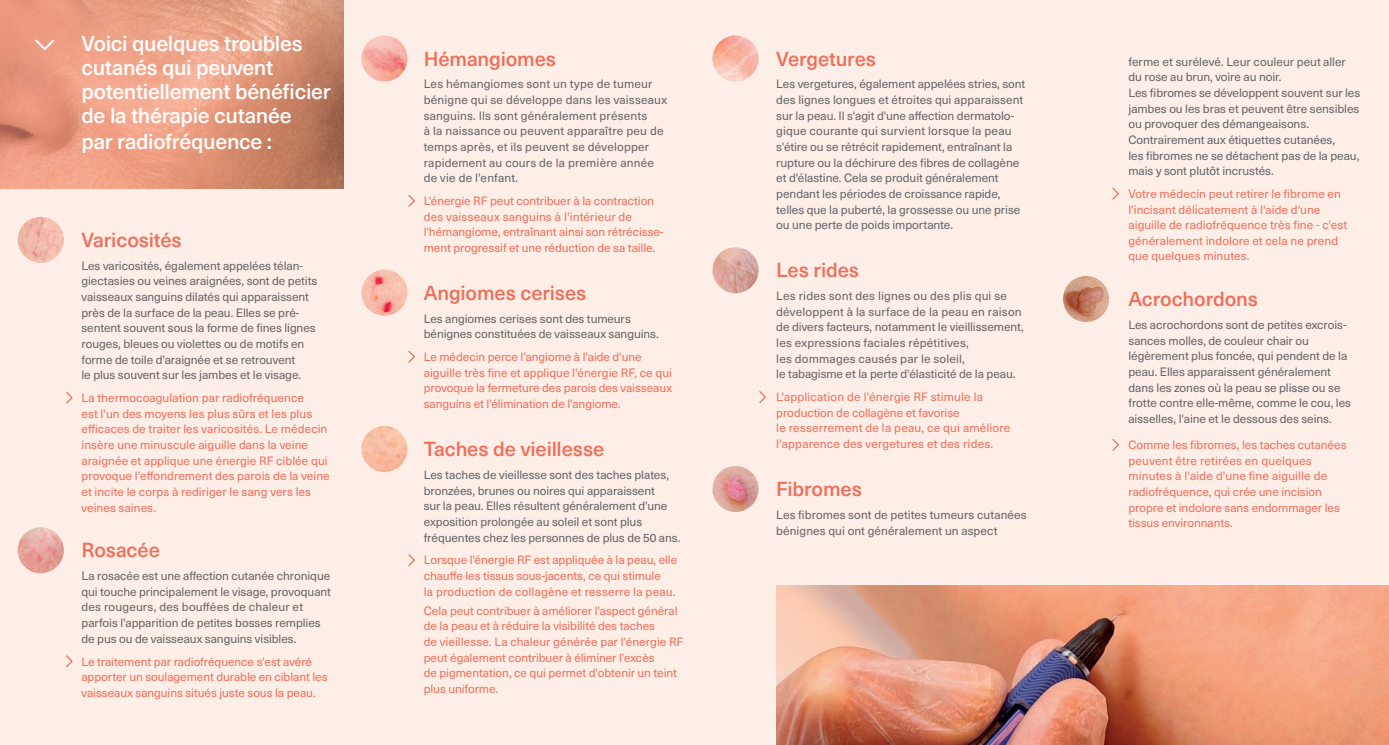
<style>
.page{position:relative;width:1389px;height:745px;background:#fff}
.page>*{position:absolute;margin:0;border:0;box-sizing:border-box;transform-origin:0 0}
.t1{font:500 21.25px/24.1px "Neue Haas Unica W1 G";letter-spacing:-.015em;color:#fff}
.t2{font:500 20px "Neue Haas Unica W1 G";letter-spacing:-.005em;color:#f06d58}
.t3{font:11.88px/15.6px "Neue Haas Unica W1 G";letter-spacing:-.005em;color:#636366}
.t4{font:11.88px/15.6px "Neue Haas Unica W1 G";color:#f06d58}
.t5{font:11.88px/15.6px "Neue Haas Unica W1 G";letter-spacing:.015em;color:#636366}
</style>
<div class="page">
<div style="left:0;top:0;width:1389px;height:744px;background:#fdeee7"></div>
<img style="left:18px;top:217px;width:46px;height:46px;border-radius:23px">
<img style="left:18px;top:527px;width:46px;height:46px;border-radius:23px">
<img style="left:713px;top:35px;width:46px;height:46px;border-radius:23px">
<img style="left:713px;top:247px;width:46px;height:46px;border-radius:23px">
<img style="left:361px;top:35px;width:46px;height:46px;border-radius:23px">
<img style="left:361px;top:269px;width:46px;height:46px;border-radius:23px">
<img style="left:361px;top:425px;width:46px;height:47px;border-radius:23px">
<img style="left:1063px;top:276px;width:46px;height:46px;border-radius:23px">
<img style="left:713px;top:465px;width:46px;height:46px;border-radius:23px">
<img style="left:0;top:0;width:344px;height:188px">
<img style="left:776px;top:585px;width:613px;height:159px">
<svg style="left:408px;top:195px;width:7px;height:11px"></svg>
<svg style="left:66px;top:391px;width:7px;height:12px"></svg>
<svg style="left:66px;top:655px;width:7px;height:11px"></svg>
<svg style="left:759px;top:391px;width:7px;height:11px"></svg>
<svg style="left:408px;top:351px;width:7px;height:11px"></svg>
<svg style="left:408px;top:554px;width:7px;height:11px"></svg>
<svg style="left:1112px;top:187px;width:7px;height:12px"></svg>
<svg style="left:1112px;top:439px;width:7px;height:11px"></svg>
<svg style="left:35px;top:40px;width:19px;height:10px"></svg>
<h1 class="t1" style="left:81px;top:30px;width:251px">Voici quelques troubles cutanés qui peuvent potentiellement bénéficier de la thérapie cutanée</h1>
<h1 class="t1" style="left:81px;top:128px;width:192px">par radiofréquence :</h1>
<h2 class="t2" style="left:81px;top:225px;width:102px">Varicosités</h2>
<p class="t3" style="left:81px;top:257px;width:237px">Les varicosités, également appelées télan&shy;giectasies ou veines araignées, sont de petits vaisseaux sanguins dilatés qui apparaissent près de la surface de la peau. Elles se pré&shy;sentent souvent sous la forme de fines lignes rouges, bleues ou violettes ou de motifs en forme de toile d'araignée et se retrouvent<br>le plus souvent sur les jambes et le visage.</p>
<p class="t4" style="left:81px;top:389px;width:250px">La thermocoagulation par radiofréquence<br>est l'un des moyens les plus sûrs et les plus efficaces de traiter les varicosités. Le médecin insère une minuscule aiguille dans la veine araignée et applique une énergie RF ciblée qui provoque l'effondrement des parois de la veine et incite le corps à rediriger le sang vers les veines saines.</p>
<h2 class="t2" style="left:81px;top:535px;width:80px">Rosacée</h2>
<p class="t3" style="left:81px;top:567px;width:251px">La rosacée est une affection cutanée chronique qui touche principalement le visage, provoquant des rougeurs, des bouffées de chaleur et parfois l'apparition de petites bosses remplies de pus ou de vaisseaux sanguins visibles.</p>
<p class="t4" style="left:81px;top:652px;width:248px">Le traitement par radiofréquence s'est avéré apporter un soulagement durable en ciblant les vaisseaux sanguins situés juste sous la peau.</p>
<h2 class="t2" style="left:424px;top:43px;width:134px">Hémangiomes</h2>
<p class="t5" style="left:424px;top:76px;width:245px">Les hémangiomes sont un type de tumeur bénigne qui se développe dans les vaisseaux sanguins. Ils sont généralement présents<br>à la naissance ou peuvent apparaître peu de temps après, et ils peuvent se développer rapidement au cours de la première année de vie de l'enfant.</p>
<p class="t4" style="left:424px;top:192px;width:242px">L'énergie RF peut contribuer à la contraction des vaisseaux sanguins à l'intérieur de l'hémangiome, entraînant ainsi son rétrécisse&shy;ment progressif et une réduction de sa taille.</p>
<h2 class="t2" style="left:424px;top:277px;width:164px">Angiomes cerises</h2>
<p class="t3" style="left:424px;top:309px;width:237px">Les angiomes cerises sont des tumeurs bénignes constituées de vaisseaux sanguins.</p>
<p class="t4" style="left:424px;top:348px;width:250px">Le médecin perce l'angiome à l'aide d'une aiguille très fine et applique l'énergie RF, ce qui provoque la fermeture des parois des vaisseaux sanguins et l'élimination de l'angiome.</p>
<h2 class="t2" style="left:424px;top:434px;width:182px">Taches de vieillesse</h2>
<p class="t3" style="left:424px;top:466px;width:258px">Les taches de vieillesse sont des taches plates, bronzées, brunes ou noires qui apparaissent<br>sur la peau. Elles résultent généralement d'une exposition prolongée au soleil et sont plus fréquentes chez les personnes de plus de 50 ans.</p>
<p class="t4" style="left:424px;top:551px;width:255px">Lorsque l'énergie RF est appliquée à la peau, elle chauffe les tissus sous-jacents, ce qui stimule<br>la production de collagène et resserre la peau.</p>
<p class="t4" style="left:424px;top:601px;width:261px">Cela peut contribuer à améliorer l'aspect général de la peau et à réduire la visibilité des taches<br>de vieillesse. La chaleur générée par l'énergie RF peut également contribuer à éliminer l'excès<br>de pigmentation, ce qui permet d'obtenir un teint plus uniforme.</p>
<h2 class="t2" style="left:776px;top:43px;width:101px">Vergetures</h2>
<p class="t3" style="left:776px;top:76px;width:251px">Les vergetures, également appelées stries, sont des lignes longues et étroites qui apparaissent sur la peau. Il s'agit d'une affection dermatolo&shy;gique courante qui survient lorsque la peau s'étire ou se rétrécit rapidement, entraînant la rupture ou la déchirure des fibres de collagène et d'élastine. Cela se produit généralement pendant les périodes de croissance rapide, telles que la puberté, la grossesse ou une prise ou une perte de poids importante.</p>
<h2 class="t2" style="left:776px;top:255px;width:84px">Les rides</h2>
<p class="t3" style="left:776px;top:287px;width:249px">Les rides sont des lignes ou des plis qui se développent à la surface de la peau en raison de divers facteurs, notamment le vieillissement, les expressions faciales répétitives,<br>les dommages causés par le soleil,<br>le tabagisme et la perte d'élasticité de la peau.</p>
<p class="t4" style="left:776px;top:388px;width:236px">L'application de l'énergie RF stimule la production de collagène et favorise<br>le resserrement de la peau, ce qui améliore l'apparence des vergetures et des rides.</p>
<h2 class="t2" style="left:776px;top:473px;width:87px">Fibromes</h2>
<p class="t3" style="left:776px;top:506px;width:252px">Les fibromes sont de petites tumeurs cutanées bénignes qui ont généralement un aspect</p>
<p class="t3" style="left:1128px;top:53px;width:233px">ferme et surélevé. Leur couleur peut aller du rose au brun, voire au noir.<br>Les fibromes se développent souvent sur les jambes ou les bras et peuvent être sensibles ou provoquer des démangeaisons.<br>Contrairement aux étiquettes cutanées,<br>les fibromes ne se détachent pas de la peau, mais y sont plutôt incrustés.</p>
<p class="t4" style="left:1128px;top:185px;width:220px">Votre médecin peut retirer le fibrome en l'incisant délicatement à l'aide d'une aiguille de radiofréquence très fine - c'est généralement indolore et cela ne prend que quelques minutes.</p>
<h2 class="t2" style="left:1128px;top:284px;width:131px">Acrochordons</h2>
<p class="t3" style="left:1128px;top:316px;width:224px">Les acrochordons sont de petites excrois&shy;sances molles, de couleur chair ou légèrement plus foncée, qui pendent de la peau. Elles apparaissent généralement dans les zones où la peau se plisse ou se frotte contre elle-même, comme le cou, les aisselles, l'aine et le dessous des seins.</p>
<p class="t4" style="left:1128px;top:436px;width:220px">Comme les fibromes, les taches cutanées peuvent être retirées en quelques minutes à l'aide d'une fine aiguille de radiofréquence, qui crée une incision propre et indolore sans endommager les tissus environnants.</p>
</div>
